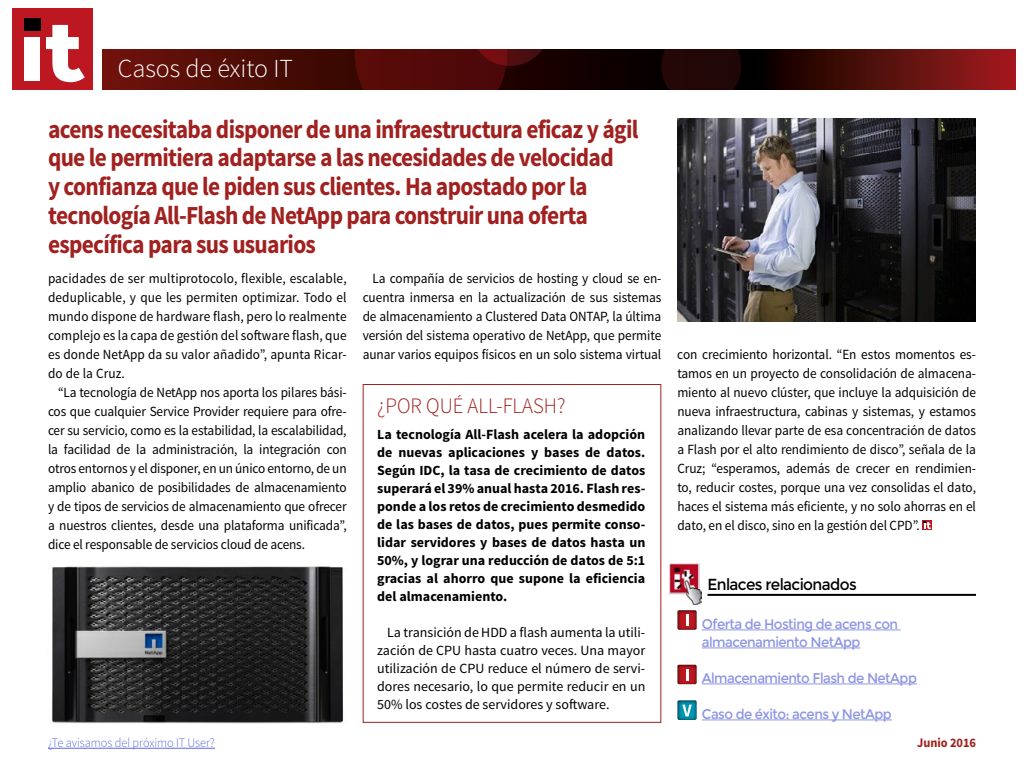
<style>
.page{position:relative;width:1024px;height:768px;background:#fff}
.page>*{position:absolute;margin:0;border:0;box-sizing:border-box;transform-origin:0 0}
.t1{font:700 26px/29px "Source Sans Pro";letter-spacing:-.03em;color:#a0211f;scale:.9 1}
.t2{font:300 26px "Source Sans Pro";color:#fff}
.t3{font:300 22px "Source Sans Pro";color:#a0211f;scale:.95 1}
.t4{font:16px "Montserrat";letter-spacing:-.04em;color:#000;scale:.95 1}
.t5{font:14px/19px "Source Sans Pro";letter-spacing:-.005em;color:#000;text-align:justify;scale:.95 1}
.t6{font:700 14px/18px "Source Sans Pro";color:#000;text-align:justify}
.t7{font:14px/18px "Source Sans Pro";letter-spacing:-.005em;color:#000;text-align:justify}
.t8{font:14px/18px "Montserrat";letter-spacing:-.04em;color:#8d95e4;scale:.95 1}
.t9{font:300 13px "Source Sans Pro";letter-spacing:-.005em;color:#616cda;scale:.95 1}
.t10{font:700 13px "Source Sans Pro";letter-spacing:-.005em;color:#a0211f;scale:.95 1}
</style>
<div class="page">
<svg style="left:102px;top:49px;width:914px;height:41px;background:#440b07"></svg>
<svg style="left:355px;top:49px;width:195px;height:41px;background:#490808"></svg>
<div style="left:661px;top:49px;width:80px;height:41px;background:#230707"></div>
<div style="left:12px;top:9px;width:80px;height:81px;background:#bd1822"></div>
<div style="left:24px;top:19px;width:17px;height:12px;background:#000"></div>
<div style="left:25px;top:37px;width:15px;height:44px;background:#fff"></div>
<svg style="left:46px;top:25px;width:39px;height:57px"></svg>
<hr style="left:48px;top:748px;width:167px;height:1px;background:#616cda">
<svg style="left:922px;top:520px;width:10px;height:10px"></svg>
<svg style="left:924px;top:521px;width:7px;height:8px"></svg>
<hr style="left:708px;top:594px;width:268px;height:2px;background:#000">
<hr style="left:702px;top:630px;width:199px;height:1px;background:#8d95e4">
<hr style="left:702px;top:648px;width:158px;height:1px;background:#8d95e4">
<hr style="left:702px;top:684px;width:215px;height:1px;background:#8d95e4">
<hr style="left:702px;top:720px;width:190px;height:1px;background:#8d95e4">
<img style="left:669px;top:563px;width:33px;height:39px">
<svg style="left:677px;top:602px;width:29px;height:28px"></svg>
<svg style="left:686px;top:615px;width:3px;height:11px"></svg>
<svg style="left:677px;top:664px;width:29px;height:21px"></svg>
<svg style="left:686px;top:669px;width:3px;height:12px"></svg>
<svg style="left:677px;top:700px;width:29px;height:21px"></svg>
<svg style="left:682px;top:705px;width:10px;height:11px"></svg>
<img style="left:52px;top:566px;width:291px;height:158px">
<div style="left:363px;top:384px;width:298px;height:339px;background:#fff;border:1px solid #a0211f"></div>
<img style="left:677px;top:118px;width:299px;height:203px">
<img style="left:984px;top:57px;width:21px;height:27px">
<h1 class="t2" style="left:118px;top:52px;width:177px">Casos de éxito IT</h1>
<p class="t1" style="left:48px;top:115px;width:658px">acens necesitaba disponer de una infraestructura eficaz y ágil que le permitiera adaptarse a las necesidades de velocidad<br>y confianza que le piden sus clientes. Ha apostado por la tecnología All-Flash de NetApp para construir una oferta específica para sus usuarios</p>
<p class="t5" style="left:48px;top:269px;width:316px">pacidades de ser multiprotocolo, flexible, escalable, deduplicable, y que les permiten optimizar. Todo el mundo dispone de hardware flash, pero lo realmente complejo es la capa de gestión del software flash, que es donde NetApp da su valor añadido”, apunta Ricar&shy;do de la Cruz.</p>
<p class="t5" style="left:48px;top:383px;width:316px;text-indent:10px">“La tecnología de NetApp nos aporta los pilares bási&shy;cos que cualquier Service Provider requiere para ofre&shy;cer su servicio, como es la estabilidad, la escalabilidad, la facilidad de la administración, la integración con otros entornos y el disponer, en un único entorno, de un amplio abanico de posibilidades de almacenamiento y de tipos de servicios de almacenamiento que ofrecer a nuestros clientes, desde una plataforma unificada”, dice el responsable de servicios cloud de acens.</p>
<p class="t5" style="left:373px;top:269px;width:305px">La compañía de servicios de hosting y cloud se en-</p>
<p class="t5" style="left:363px;top:288px;width:316px">cuentra inmersa en la actualización de sus sistemas</p>
<p class="t5" style="left:363px;top:307px;width:316px">de almacenamiento a Clustered Data ONTAP, la última</p>
<p class="t5" style="left:363px;top:326px;width:316px">versión del sistema operativo de NetApp, que permite</p>
<p class="t5" style="left:363px;top:345px;width:647px">aunar varios equipos físicos en un solo sistema virtual con crecimiento horizontal. “En estos momentos es-</p>
<p class="t5" style="left:677px;top:364px;width:316px">tamos en un proyecto de consolidación de almacena-</p>
<p class="t5" style="left:677px;top:383px;width:316px">miento al nuevo clúster, que incluye la adquisición de</p>
<p class="t5" style="left:677px;top:402px;width:316px">nueva infraestructura, cabinas y sistemas, y estamos</p>
<p class="t5" style="left:677px;top:421px;width:316px">analizando llevar parte de esa concentración de datos</p>
<p class="t5" style="left:677px;top:440px;width:316px">a Flash por el alto rendimiento de disco”, señala de la</p>
<p class="t5" style="left:677px;top:459px;width:316px">Cruz; “esperamos, además de crecer en rendimien-</p>
<p class="t5" style="left:677px;top:478px;width:316px">to, reducir costes, porque una vez consolidas el dato,</p>
<p class="t5" style="left:677px;top:497px;width:316px">haces el sistema más eficiente, y no solo ahorras en el</p>
<p class="t5" style="left:677px;top:516px;width:257px">dato, en el disco, sino en la gestión del CPD”.</p>
<h2 class="t3" style="left:377px;top:392px;width:200px">¿POR QUÉ ALL-FLASH?</h2>
<p class="t6" style="left:377px;top:425px;width:270px">La tecnología All-Flash acelera la adopción de nuevas aplicaciones y bases de datos.<br>Según IDC, la tasa de crecimiento de datos superará el 39% anual hasta 2016. Flash res&shy;ponde a los retos de crecimiento desmedido de las bases de datos, pues permite conso&shy;lidar servidores y bases de datos hasta un 50%, y lograr una reducción de datos de 5:1 gracias al ahorro que supone la eficiencia del almacenamiento.</p>
<p class="t7" style="left:377px;top:623px;width:270px;text-indent:10px">La transición de HDD a flash aumenta la utili&shy;zación de CPU hasta cuatro veces. Una mayor utilización de CPU reduce el número de servi&shy;dores necesario, lo que permite reducir en un 50% los costes de servidores y software.</p>
<p class="t4" style="left:708px;top:575px;width:159px">Enlaces relacionados</p>
<p class="t8" style="left:702px;top:615px;width:208px">Oferta de Hosting de acens con almacenamiento NetApp</p>
<p class="t8" style="left:702px;top:669px;width:228px">Almacenamiento Flash de NetApp</p>
<p class="t8" style="left:702px;top:705px;width:202px">Caso de éxito: acens y NetApp</p>
<p class="t9" style="left:48px;top:735px;width:177px">¿Te avisamos del próximo IT User?</p>
<p class="t10" style="left:917px;top:734px;width:63px">Junio 2016</p>
</div>
